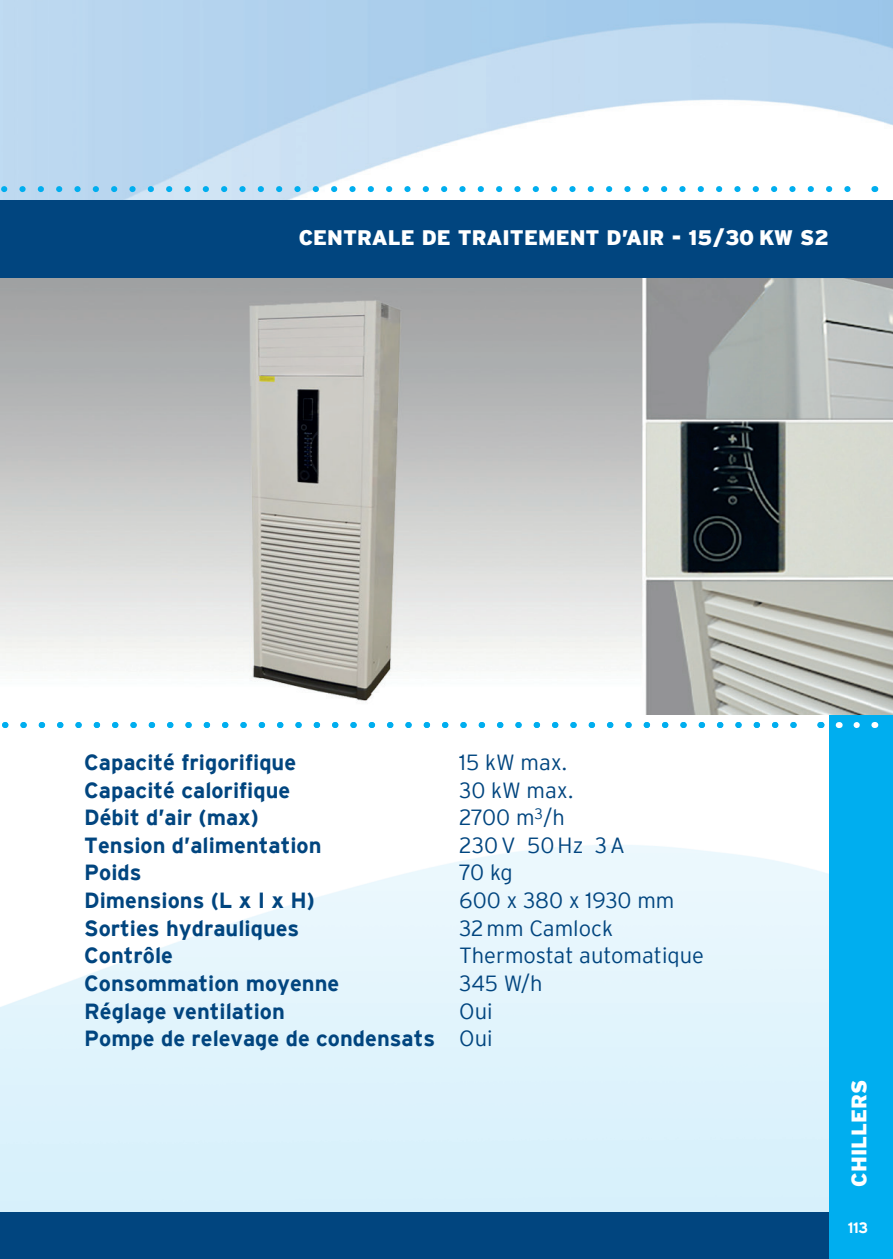
<style>
.page{position:relative;width:893px;height:1259px;background:#fff}
.page>*{position:absolute;margin:0;border:0;box-sizing:border-box;transform-origin:0 0}
.t1{font:700 21.9px/27.6px "Interstate";color:#01457f}
.t2{font:300 21.9px/27.6px "Interstate";color:#01457f}
.t3{font:900 21px "Interstate";color:#fff}
.t4{font:700 15px "Interstate";color:#fff}
</style>
<div class="page">
<img style="left:0;top:0;width:893px;height:200px">
<div style="left:0;top:1212px;width:893px;height:47px;background:#01457f"></div>
<div style="left:829px;top:278px;width:64px;height:981px;background:#00aeef"></div>
<svg style="left:0;top:186px;width:865px;height:6px"></svg>
<svg style="left:2px;top:722px;width:795px;height:6px"></svg>
<img style="left:0;top:278px;width:893px;height:436px">
<svg style="left:856px;top:722px;width:4px;height:6px"></svg>
<div style="left:0;top:200px;width:893px;height:78px;background:#01457f"></div>
<p class="t3" style="left:299px;top:225px;width:532px">CENTRALE DE TRAITEMENT D’AIR - 15/30 KW S2</p>
<p class="t1" style="left:84px;top:748px;width:352px">Capacité frigorifique<br>Capacité calorifique<br>Débit d’air (max)<br>Tension d’alimentation<br>Poids<br>Dimensions (L x I x H)<br>Sorties hydrauliques<br>Contrôle<br>Consommation moyenne<br>Réglage ventilation<br>Pompe de relevage de condensats</p>
<p class="t2" style="left:459px;top:748px;width:246px">15 kW max.<br>30 kW max.<br>2700 m<sup>3</sup>/h<br>230V 50Hz 3A<br>70 kg<br>600 x 380 x 1930 mm<br>32 mm Camlock<br>Thermostat automatique<br>345 W/h<br>Oui<br>Oui</p>
<p class="t3" style="left:847px;top:1186px;width:108px;rotate:-90deg">CHILLERS</p>
<p class="t4" style="left:848px;top:1219px;width:22px">113</p>
</div>
